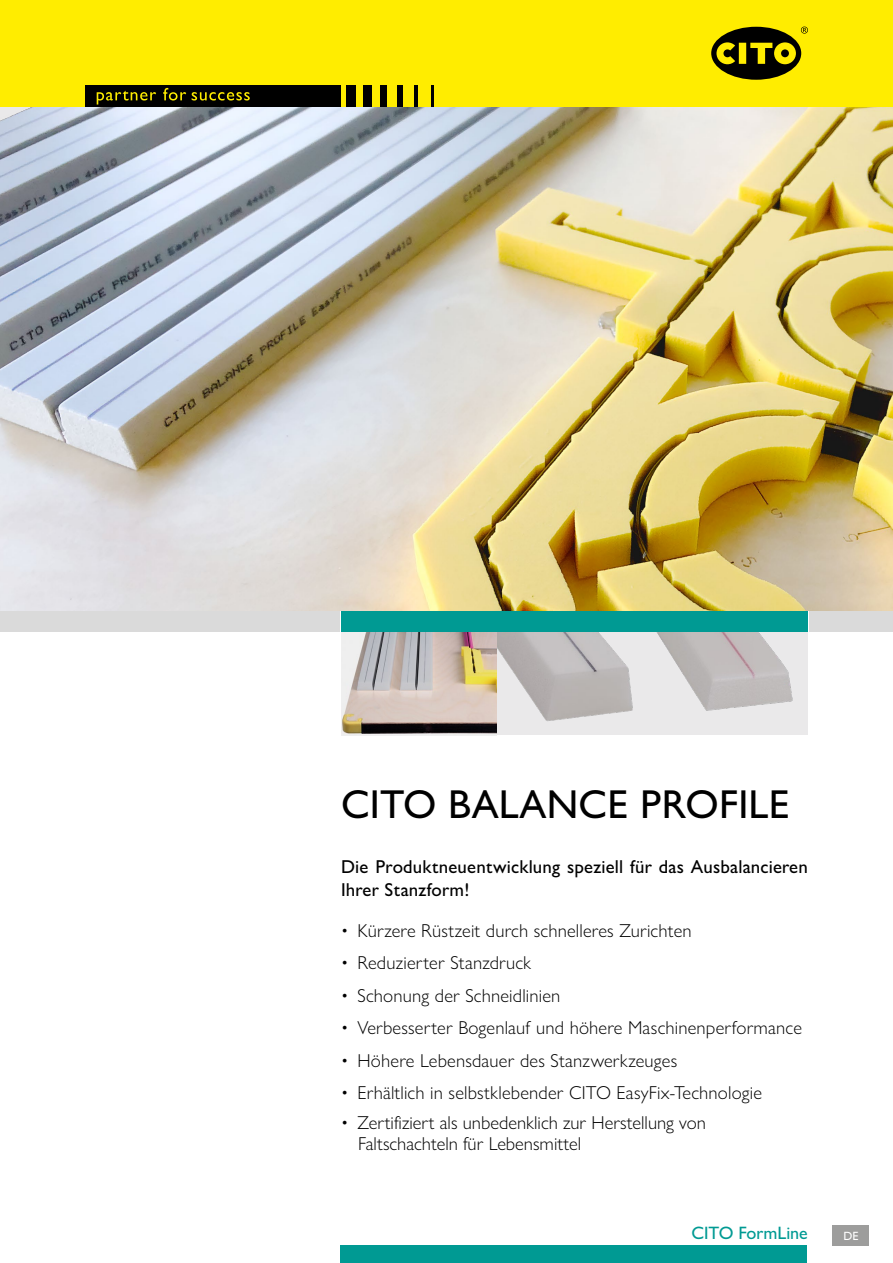
<style>
.page{position:relative;width:893px;height:1263px;background:#fff}
.page>*{position:absolute;margin:0;border:0;box-sizing:border-box;transform-origin:0 0}
.t1{font:500 40.5px "Gill Sans Nova";letter-spacing:.005em;color:#000}
.t2{font:300 18.75px/21px "Gill Sans Nova";letter-spacing:.01em;color:#000}
.t3{font:500 18.75px/22.5px "Gill Sans Nova";letter-spacing:.01em;color:#000}
.t4{font:500 18px "Gill Sans Nova";color:#009a93}
.t5{font:500 12px "Gill Sans Nova";color:#fff}
</style>
<div class="page">
<div style="left:832px;top:1225px;width:37px;height:20px;background:#9d9d9c"></div>
<div style="left:0;top:611px;width:340px;height:20px;background:#dadada"></div>
<div style="left:341px;top:611px;width:467px;height:20px;background:#009a93"></div>
<div style="left:809px;top:611px;width:84px;height:20px;background:#dadada"></div>
<div style="left:340px;top:1245px;width:467px;height:18px;background:#009a93"></div>
<img style="left:496px;top:632px;width:156px;height:103px">
<div style="left:653px;top:632px;width:155px;height:103px;background:#eae9ea"></div>
<img style="left:656px;top:632px;width:137px;height:79px">
<svg style="left:341px;top:632px;width:155px;height:103px;background:#bcb0a5"></svg>
<img style="left:0;top:108px;width:893px;height:502px">
<div style="left:0;top:0;width:893px;height:106px;background:#ffed00"></div>
<div style="left:85px;top:85px;width:256px;height:21px;background:#000"></div>
<div style="left:346px;top:85px;width:10px;height:21px;background:#000"></div>
<div style="left:380px;top:85px;width:7px;height:21px;background:#000"></div>
<div style="left:397px;top:85px;width:6px;height:21px;background:#000"></div>
<hr style="left:414px;top:85px;width:4px;height:21px;background:#000">
<hr style="left:431px;top:85px;width:2px;height:21px;background:#000">
<div style="left:363px;top:85px;width:9px;height:21px;background:#000"></div>
<svg style="left:97px;top:91px;width:59px;height:14px"></svg>
<svg style="left:163px;top:88px;width:23px;height:13px"></svg>
<svg style="left:192px;top:92px;width:58px;height:9px"></svg>
<svg style="left:711px;top:27px;width:97px;height:53px"></svg>
<h1 class="t1" style="left:341px;top:780px;width:450px">CITO BALANCE PROFILE</h1>
<p class="t3" style="left:341px;top:855px;width:468px">Die Produktneuentwicklung speziell für das Ausbalancieren<br>Ihrer Stanzform!</p>
<p class="t2" style="left:341px;top:919px;width:352px">• Kürzere Rüstzeit durch schnelleres Zurichten</p>
<p class="t2" style="left:341px;top:952px;width:191px">• Reduzierter Stanzdruck</p>
<p class="t2" style="left:341px;top:984px;width:221px">• Schonung der Schneidlinien</p>
<p class="t2" style="left:341px;top:1017px;width:462px">• Verbesserter Bogenlauf und höhere Maschinenperformance</p>
<p class="t2" style="left:341px;top:1049px;width:338px">• Höhere Lebensdauer des Stanzwerkzeuges</p>
<p class="t2" style="left:341px;top:1082px;width:422px">• Erhältlich in selbstklebender CITO EasyFix-Technologie</p>
<p class="t2" style="left:358px;top:1112px;width:349px;text-indent:-17px">• Zertifiziert als unbedenklich zur Herstellung von<br>Faltschachteln für Lebensmittel</p>
<p class="t4" style="left:691px;top:1221px;width:118px">CITO FormLine</p>
<p class="t5" style="left:843px;top:1229px;width:17px">DE</p>
</div>
